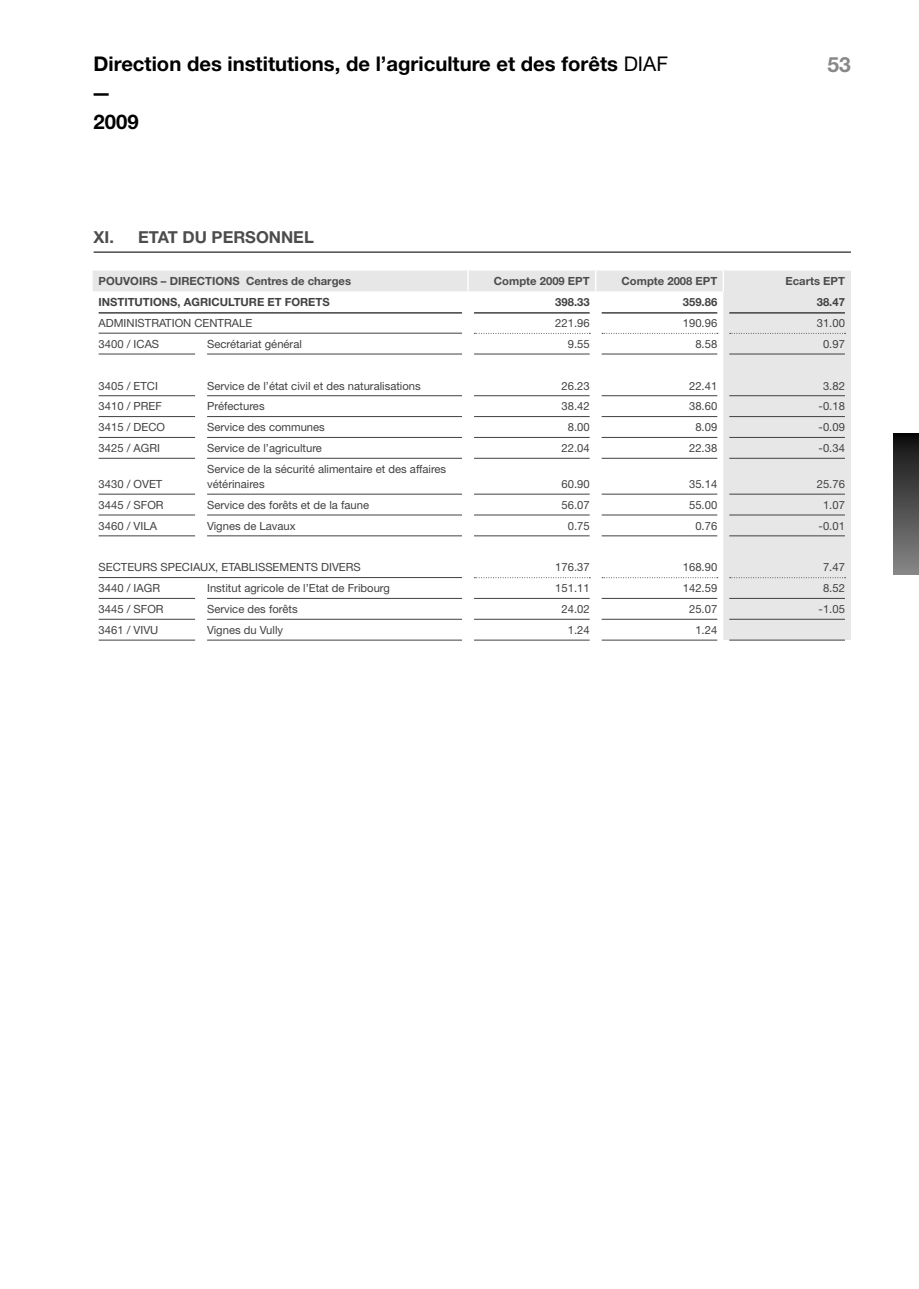
<style>
.page{position:relative;width:919px;height:1289px;background:#fff}
.page>*{position:absolute;margin:0;border:0;box-sizing:border-box;transform-origin:0 0}
.t1{font:700 21px "Helvetica Neue";color:#888}
.t2{font:700 20.25px/28.7px "Helvetica Neue";color:#000}
.t3{font:700 16.5px "Helvetica Neue";color:#4c4c4c}
.t4{font:11.25px/15px "Helvetica Neue";color:#414141}
.t5{font:700 11.25px "Helvetica Neue";color:#4c4c4c}
.t6{font:700 11.25px "Helvetica Neue";color:#414141}
.s1{font-weight:400}
</style>
<div class="page">
<hr style="left:94px;top:251px;width:756px;height:2px;background:#4c4c4c">
<svg style="left:93px;top:270px;width:757px;height:370px"></svg>
<svg style="left:467px;top:270px;width:1px;height:21px"></svg>
<svg style="left:595px;top:270px;width:1px;height:21px"></svg>
<hr style="left:722px;top:270px;width:2px;height:21px;background:#fff">
<hr style="left:99px;top:312px;width:363px;height:1px;background:#414141">
<hr style="left:474px;top:312px;width:115px;height:1px;background:#414141">
<hr style="left:601px;top:312px;width:116px;height:1px;background:#414141">
<hr style="left:729px;top:312px;width:115px;height:1px;background:#414141">
<hr style="left:99px;top:333px;width:363px;height:1px;background:#414141">
<svg style="left:474px;top:333px;width:116px;height:1px"></svg>
<svg style="left:602px;top:333px;width:115px;height:1px"></svg>
<svg style="left:729px;top:333px;width:116px;height:1px"></svg>
<hr style="left:99px;top:354px;width:96px;height:1px;background:#414141">
<hr style="left:207px;top:354px;width:255px;height:1px;background:#414141">
<hr style="left:474px;top:354px;width:115px;height:1px;background:#414141">
<hr style="left:601px;top:354px;width:116px;height:1px;background:#414141">
<hr style="left:729px;top:354px;width:115px;height:1px;background:#414141">
<hr style="left:99px;top:395px;width:96px;height:1px;background:#414141">
<hr style="left:207px;top:395px;width:255px;height:1px;background:#414141">
<hr style="left:474px;top:395px;width:115px;height:1px;background:#414141">
<hr style="left:601px;top:395px;width:116px;height:1px;background:#414141">
<hr style="left:729px;top:395px;width:115px;height:1px;background:#414141">
<hr style="left:99px;top:416px;width:96px;height:1px;background:#414141">
<hr style="left:207px;top:416px;width:255px;height:1px;background:#414141">
<hr style="left:474px;top:416px;width:115px;height:1px;background:#414141">
<hr style="left:601px;top:416px;width:116px;height:1px;background:#414141">
<hr style="left:729px;top:416px;width:115px;height:1px;background:#414141">
<hr style="left:99px;top:437px;width:96px;height:1px;background:#414141">
<hr style="left:207px;top:437px;width:255px;height:1px;background:#414141">
<hr style="left:474px;top:437px;width:115px;height:1px;background:#414141">
<hr style="left:601px;top:437px;width:116px;height:1px;background:#414141">
<hr style="left:729px;top:437px;width:115px;height:1px;background:#414141">
<hr style="left:99px;top:458px;width:96px;height:1px;background:#414141">
<hr style="left:207px;top:458px;width:255px;height:1px;background:#414141">
<hr style="left:474px;top:458px;width:115px;height:1px;background:#414141">
<hr style="left:601px;top:458px;width:116px;height:1px;background:#414141">
<hr style="left:729px;top:458px;width:115px;height:1px;background:#414141">
<hr style="left:99px;top:494px;width:96px;height:1px;background:#414141">
<hr style="left:207px;top:494px;width:255px;height:1px;background:#414141">
<hr style="left:474px;top:494px;width:115px;height:1px;background:#414141">
<hr style="left:601px;top:494px;width:116px;height:1px;background:#414141">
<hr style="left:729px;top:494px;width:115px;height:1px;background:#414141">
<hr style="left:99px;top:514px;width:96px;height:1px;background:#414141">
<hr style="left:207px;top:514px;width:255px;height:1px;background:#414141">
<hr style="left:474px;top:514px;width:115px;height:1px;background:#414141">
<hr style="left:601px;top:514px;width:116px;height:1px;background:#414141">
<hr style="left:729px;top:514px;width:115px;height:1px;background:#414141">
<hr style="left:99px;top:535px;width:96px;height:1px;background:#414141">
<hr style="left:207px;top:535px;width:255px;height:1px;background:#414141">
<hr style="left:474px;top:535px;width:115px;height:1px;background:#414141">
<hr style="left:601px;top:535px;width:116px;height:1px;background:#414141">
<hr style="left:729px;top:535px;width:115px;height:1px;background:#414141">
<hr style="left:99px;top:577px;width:363px;height:1px;background:#414141">
<svg style="left:474px;top:577px;width:116px;height:1px"></svg>
<svg style="left:602px;top:577px;width:115px;height:1px"></svg>
<svg style="left:729px;top:577px;width:116px;height:1px"></svg>
<hr style="left:99px;top:598px;width:96px;height:1px;background:#414141">
<hr style="left:207px;top:598px;width:255px;height:1px;background:#414141">
<hr style="left:474px;top:598px;width:115px;height:1px;background:#414141">
<hr style="left:601px;top:598px;width:116px;height:1px;background:#414141">
<hr style="left:729px;top:598px;width:115px;height:1px;background:#414141">
<hr style="left:99px;top:619px;width:96px;height:1px;background:#414141">
<hr style="left:207px;top:619px;width:255px;height:1px;background:#414141">
<hr style="left:474px;top:619px;width:115px;height:1px;background:#414141">
<hr style="left:601px;top:619px;width:116px;height:1px;background:#414141">
<hr style="left:729px;top:619px;width:115px;height:1px;background:#414141">
<hr style="left:99px;top:640px;width:96px;height:1px;background:#414141">
<hr style="left:207px;top:640px;width:255px;height:1px;background:#414141">
<hr style="left:474px;top:640px;width:115px;height:1px;background:#414141">
<hr style="left:601px;top:640px;width:116px;height:1px;background:#414141">
<hr style="left:729px;top:640px;width:115px;height:1px;background:#414141">
<div style="left:893px;top:434px;width:25px;height:140px;background:linear-gradient(to bottom,#101010,#878787)"></div>
<h2 class="t2" style="left:91px;top:51px;width:578px">Direction des institutions, de l’agriculture et des forêts <span class="s1">DIAF </span>—<br>2009</h2>
<h1 class="t1" style="left:827px;top:57px;width:25px">53</h1>
<h3 class="t3" style="left:94px;top:231px;width:222px">XI. ETAT DU PERSONNEL</h3>
<p class="t5" style="left:99px;top:277px;width:254px">POUVOIRS – DIRECTIONS Centres de charges</p>
<p class="t5" style="left:494px;top:277px;width:97px">Compte 2009 EPT</p>
<p class="t5" style="left:621px;top:277px;width:97px">Compte 2008 EPT</p>
<p class="t5" style="left:785px;top:277px;width:61px">Ecarts EPT</p>
<p class="t6" style="left:99px;top:298px;width:233px">INSTITUTIONS, AGRICULTURE ET FORETS</p>
<p class="t6" style="left:555px;top:298px;width:36px">398.33</p>
<p class="t6" style="left:682px;top:298px;width:36px">359.86</p>
<p class="t6" style="left:816px;top:298px;width:30px">38.47</p>
<p class="t4" style="left:99px;top:316px;width:155px">ADMINISTRATION CENTRALE</p>
<p class="t4" style="left:555px;top:316px;width:36px">221.96</p>
<p class="t4" style="left:682px;top:316px;width:36px">190.96</p>
<p class="t4" style="left:816px;top:316px;width:30px">31.00</p>
<p class="t4" style="left:99px;top:337px;width:62px">3400 / ICAS</p>
<p class="t4" style="left:207px;top:337px;width:96px">Secrétariat général</p>
<p class="t4" style="left:567px;top:337px;width:23px">9.55</p>
<p class="t4" style="left:695px;top:337px;width:23px">8.58</p>
<p class="t4" style="left:823px;top:337px;width:23px">0.97</p>
<p class="t4" style="left:99px;top:379px;width:61px">3405 / ETCI</p>
<p class="t4" style="left:207px;top:379px;width:215px">Service de l’état civil et des naturalisations</p>
<p class="t4" style="left:561px;top:379px;width:30px">26.23</p>
<p class="t4" style="left:689px;top:379px;width:30px">22.41</p>
<p class="t4" style="left:823px;top:379px;width:23px">3.82</p>
<p class="t4" style="left:99px;top:400px;width:65px">3410 / PREF</p>
<p class="t4" style="left:207px;top:400px;width:59px">Préfectures</p>
<p class="t4" style="left:561px;top:400px;width:30px">38.42</p>
<p class="t4" style="left:689px;top:400px;width:30px">38.60</p>
<p class="t4" style="left:818px;top:400px;width:28px">-0.18</p>
<p class="t4" style="left:99px;top:421px;width:68px">3415 / DECO</p>
<p class="t4" style="left:207px;top:421px;width:119px">Service des communes</p>
<p class="t4" style="left:567px;top:421px;width:23px">8.00</p>
<p class="t4" style="left:695px;top:421px;width:23px">8.09</p>
<p class="t4" style="left:818px;top:421px;width:28px">-0.09</p>
<p class="t4" style="left:99px;top:442px;width:63px">3425 / AGRI</p>
<p class="t4" style="left:207px;top:442px;width:116px">Service de l’agriculture</p>
<p class="t4" style="left:561px;top:442px;width:30px">22.04</p>
<p class="t4" style="left:689px;top:442px;width:30px">22.38</p>
<p class="t4" style="left:818px;top:442px;width:28px">-0.34</p>
<p class="t4" style="left:99px;top:477px;width:65px">3430 / OVET</p>
<p class="t4" style="left:207px;top:462px;width:240px">Service de la sécurité alimentaire et des affaires vétérinaires</p>
<p class="t4" style="left:561px;top:477px;width:30px">60.90</p>
<p class="t4" style="left:689px;top:477px;width:30px">35.14</p>
<p class="t4" style="left:816px;top:477px;width:30px">25.76</p>
<p class="t4" style="left:99px;top:498px;width:67px">3445 / SFOR</p>
<p class="t4" style="left:207px;top:498px;width:163px">Service des forêts et de la faune</p>
<p class="t4" style="left:561px;top:498px;width:30px">56.07</p>
<p class="t4" style="left:689px;top:498px;width:30px">55.00</p>
<p class="t4" style="left:823px;top:498px;width:23px">1.07</p>
<p class="t4" style="left:99px;top:519px;width:60px">3460 / VILA</p>
<p class="t4" style="left:207px;top:519px;width:90px">Vignes de Lavaux</p>
<p class="t4" style="left:567px;top:519px;width:23px">0.75</p>
<p class="t4" style="left:695px;top:519px;width:23px">0.76</p>
<p class="t4" style="left:818px;top:519px;width:28px">-0.01</p>
<p class="t4" style="left:99px;top:561px;width:264px">SECTEURS SPECIAUX, ETABLISSEMENTS DIVERS</p>
<p class="t4" style="left:555px;top:561px;width:36px">176.37</p>
<p class="t4" style="left:682px;top:561px;width:36px">168.90</p>
<p class="t4" style="left:823px;top:561px;width:23px">7.47</p>
<p class="t4" style="left:99px;top:582px;width:63px">3440 / IAGR</p>
<p class="t4" style="left:207px;top:582px;width:184px">Institut agricole de l’Etat de Fribourg</p>
<p class="t4" style="left:555px;top:582px;width:36px">151.11</p>
<p class="t4" style="left:682px;top:582px;width:36px">142.59</p>
<p class="t4" style="left:823px;top:582px;width:23px">8.52</p>
<p class="t4" style="left:99px;top:602px;width:67px">3445 / SFOR</p>
<p class="t4" style="left:207px;top:602px;width:92px">Service des forêts</p>
<p class="t4" style="left:561px;top:602px;width:30px">24.02</p>
<p class="t4" style="left:689px;top:602px;width:30px">25.07</p>
<p class="t4" style="left:818px;top:602px;width:28px">-1.05</p>
<p class="t4" style="left:99px;top:623px;width:61px">3461 / VIVU</p>
<p class="t4" style="left:207px;top:623px;width:78px">Vignes du Vully</p>
<p class="t4" style="left:567px;top:623px;width:23px">1.24</p>
<p class="t4" style="left:695px;top:623px;width:23px">1.24</p>
</div>
